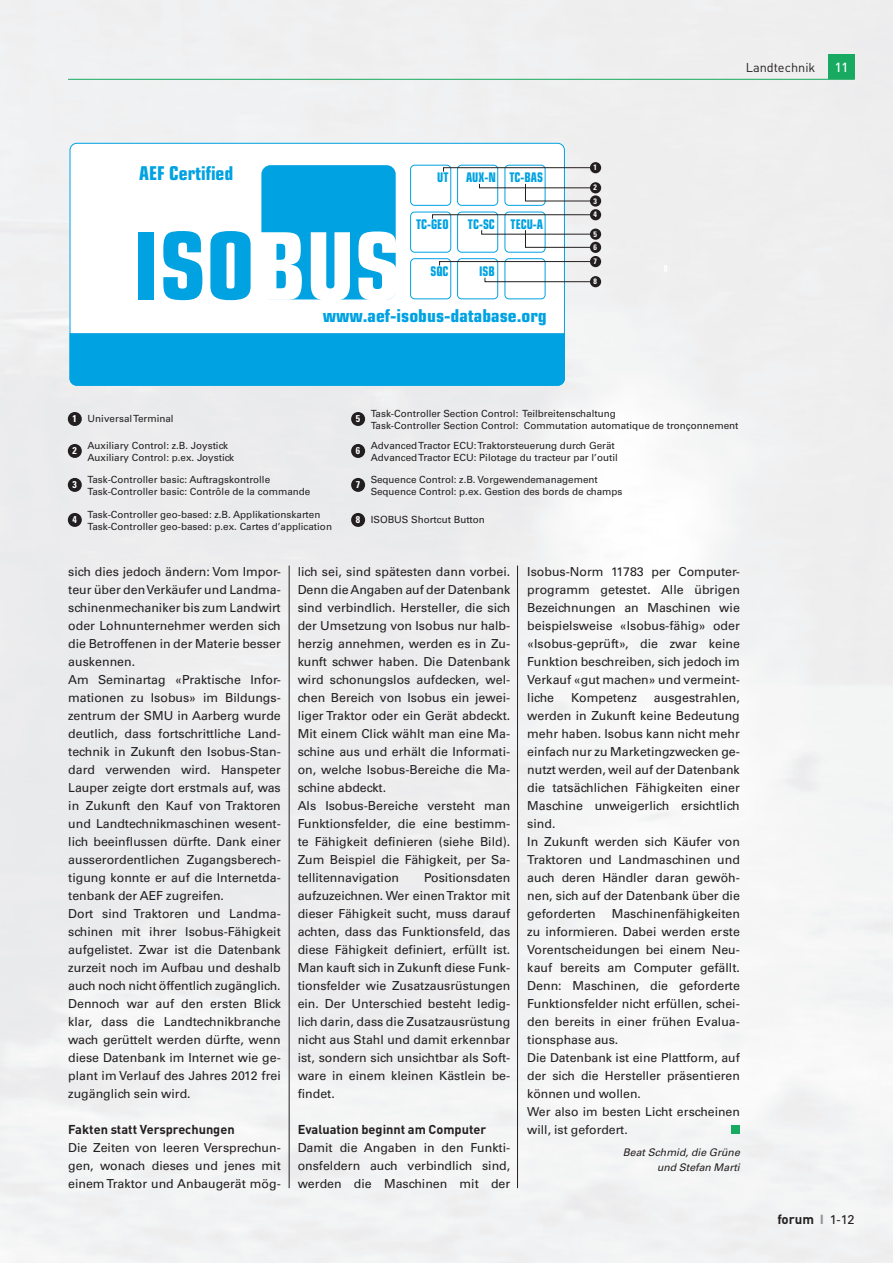
<style>
.page{position:relative;width:893px;height:1263px;background:#fff}
.page>*{position:absolute;margin:0;border:0;box-sizing:border-box;transform-origin:0 0}
.t1{font:700 condensed 93.45px "Eurostile";color:#00a2e2}
.t2{font:700 condensed 19.05px "Eurostile";color:#00a2e2}
.t3{font:700 condensed 17.7px "Eurostile";color:#00a2e2;scale:1.08 1}
.t4{font:700 condensed 13.35px "Eurostile";color:#00a2e2;scale:.9 1}
.t5{font:700 13.35px "DIN";color:#231f20}
.t6{font:500 13.05px "DIN";color:#fff}
.t7{font:700 12.75px "DIN";color:#231f20}
.t8{font:12.75px "DIN";color:#231f20}
.t9{font:12.3px/18px "Univers";color:#231f20}
.t10{font:italic 10.5px/15px "Univers";color:#231f20;text-align:right}
.t11{font:9.9px/11.9px "Univers";color:#231f20}
.t12{font:700 condensed 9.9px "Univers";color:#fff}
.t13{font:700 condensed 7.95px/13.2px "Univers";color:#fff}
.s1{color:#fff}
.s2{font-weight:700;font-stretch:condensed;color:#fff}
.s3{font-family:"Univers";font-size:12.75px;color:#939598}
.s4{font-family:"Univers";font-weight:400;font-size:12.75px}
</style>
<div class="page">
<img style="left:0;top:0;width:855px;height:843px">
<div style="left:0;top:843px;width:857px;height:420px;background:#f2f3f4"></div>
<div style="left:828px;top:54px;width:27px;height:25px;background:#18aa60"></div>
<hr style="left:68px;top:79px;width:787px;height:1px;background:#18aa60">
<div style="left:70px;top:143px;width:494px;height:242px;background:#fff;border-radius:7px"></div>
<div style="left:261px;top:165px;width:135px;height:134px;background:#00a2e2;border-radius:9px"></div>
<div style="left:410px;top:258px;width:41px;height:41px;border:1px solid #00a2e2;border-radius:4px"></div>
<div style="left:505px;top:258px;width:40px;height:41px;border:1px solid #00a2e2;border-radius:4px"></div>
<div style="left:68px;top:412px;width:14px;height:14px;background:#231f20;border-radius:50%"></div>
<div style="left:590px;top:162px;width:11px;height:11px;background:#231f20;border-radius:50%"></div>
<div style="left:590px;top:182px;width:11px;height:11px;background:#231f20;border-radius:50%"></div>
<div style="left:590px;top:195px;width:11px;height:12px;background:#231f20;border-radius:50%"></div>
<div style="left:68px;top:444px;width:14px;height:14px;background:#231f20;border-radius:50%"></div>
<div style="left:68px;top:478px;width:14px;height:14px;background:#231f20;border-radius:50%"></div>
<div style="left:68px;top:513px;width:14px;height:14px;background:#231f20;border-radius:50%"></div>
<div style="left:351px;top:412px;width:14px;height:14px;background:#231f20;border-radius:50%"></div>
<div style="left:351px;top:444px;width:14px;height:14px;background:#231f20;border-radius:50%"></div>
<div style="left:351px;top:478px;width:14px;height:14px;background:#231f20;border-radius:50%"></div>
<div style="left:351px;top:513px;width:14px;height:14px;background:#231f20;border-radius:50%"></div>
<div style="left:70px;top:333px;width:495px;height:52px;background:#00a2e2"></div>
<div style="left:410px;top:212px;width:41px;height:41px;border:1px solid #00a2e2;border-radius:4px"></div>
<div style="left:457px;top:258px;width:41px;height:41px;border:1px solid #00a2e2;border-radius:4px"></div>
<div style="left:457px;top:212px;width:41px;height:41px;border:1px solid #00a2e2;border-radius:4px"></div>
<div style="left:505px;top:212px;width:40px;height:41px;border:1px solid #00a2e2;border-radius:4px"></div>
<div style="left:410px;top:165px;width:41px;height:41px;border:1px solid #00a2e2;border-radius:4px"></div>
<div style="left:457px;top:165px;width:41px;height:41px;border:1px solid #00a2e2;border-radius:4px"></div>
<div style="left:505px;top:165px;width:40px;height:41px;border:1px solid #00a2e2;border-radius:4px"></div>
<svg style="left:443px;top:167px;width:147px;height:35px"></svg>
<div style="left:590px;top:209px;width:11px;height:11px;background:#231f20;border-radius:50%"></div>
<div style="left:590px;top:229px;width:11px;height:11px;background:#231f20;border-radius:50%"></div>
<div style="left:590px;top:242px;width:11px;height:11px;background:#231f20;border-radius:50%"></div>
<svg style="left:432px;top:214px;width:158px;height:34px"></svg>
<div style="left:590px;top:256px;width:11px;height:11px;background:#231f20;border-radius:50%"></div>
<div style="left:590px;top:276px;width:11px;height:11px;background:#231f20;border-radius:50%"></div>
<svg style="left:439px;top:261px;width:151px;height:21px"></svg>
<div style="left:731px;top:1126px;width:9px;height:8px;background:#18aa60"></div>
<hr style="left:289px;top:566px;width:1px;height:622px;background:#231f20">
<hr style="left:517px;top:566px;width:1px;height:622px;background:#231f20">
<svg style="left:664px;top:265px;width:3px;height:7px"></svg>
<p class="t8" style="left:746px;top:59px;width:71px">Landtechnik</p>
<p class="t6" style="left:835px;top:59px;width:15px">11</p>
<h2 class="t2" style="left:139px;top:161px;width:96px">AEF Certified</h2>
<p class="t4" style="left:437px;top:169px;width:14px">UT</p>
<p class="t4" style="left:466px;top:169px;width:87px">AUX-N TC-BAS</p>
<p class="t4" style="left:416px;top:216px;width:38px">TC-GEO</p>
<p class="t4" style="left:468px;top:216px;width:85px">TC-SC TECU-A</p>
<h1 class="t1" style="left:132px;top:209px;width:271px">ISO<span class="s1">BUS</span></h1>
<p class="t4" style="left:430px;top:263px;width:22px">SQC</p>
<h3 class="t3" style="left:323px;top:305px;width:209px">www.aef-isobus-database.org</h3>
<p class="t4" style="left:479px;top:263px;width:19px">ISB</p>
<p class="t13" style="left:594px;top:161px;width:5px">1</p>
<p class="t13" style="left:594px;top:181px;width:5px">2<br>3</p>
<p class="t13" style="left:594px;top:208px;width:5px">4</p>
<p class="t13" style="left:594px;top:227px;width:5px">5<br>6</p>
<p class="t13" style="left:594px;top:255px;width:5px">7</p>
<p class="t13" style="left:594px;top:275px;width:5px">8</p>
<p class="t12" style="left:72px;top:413px;width:6px">1</p>
<p class="t11" style="left:87px;top:413px;width:88px">Universal Terminal</p>
<p class="t12" style="left:72px;top:445px;width:6px">2</p>
<p class="t11" style="left:87px;top:439px;width:148px">Auxiliary Control: z.B. Joystick<br>Auxiliary Control: p.ex. Joystick</p>
<p class="t12" style="left:72px;top:478px;width:6px">3</p>
<p class="t11" style="left:87px;top:473px;width:224px">Task-Controller basic: Auftragskontrolle<br>Task-Controller basic: Contrôle de la commande</p>
<p class="t12" style="left:72px;top:514px;width:6px">4</p>
<p class="t11" style="left:87px;top:508px;width:246px">Task-Controller geo-based: z.B. Applikationskarten<br>Task-Controller geo-based: p.ex. Cartes d’application</p>
<p class="t12" style="left:356px;top:413px;width:6px">5</p>
<p class="t11" style="left:371px;top:407px;width:369px">Task-Controller Section Control: Teilbreitenschaltung<br>Task-Controller Section Control: Commutation automatique de tronçonnement</p>
<p class="t12" style="left:356px;top:445px;width:6px">6</p>
<p class="t11" style="left:371px;top:439px;width:249px">Advanced Tractor ECU: Traktorsteuerung durch Gerät<br>Advanced Tractor ECU: Pilotage du tracteur par l’outil</p>
<p class="t12" style="left:356px;top:478px;width:6px">7</p>
<p class="t11" style="left:371px;top:473px;width:253px">Sequence Control: z.B. Vorgewendemanagement<br>Sequence Control: p.ex. Gestion des bords de champs</p>
<p class="t11" style="left:356px;top:514px;width:131px"><span class="s2">8</span> ISOBUS Shortcut Button</p>
<p class="t9" style="left:68px;top:563px;width:214px">sich dies jedoch ändern: Vom Impor&shy;teur über den Verkäufer und Landma&shy;schinenmechaniker bis zum Landwirt oder Lohnunternehmer werden sich die Betroffenen in der Materie besser auskennen.<br>Am Seminartag «Praktische Infor&shy;mationen zu Isobus» im Bildungs&shy;zentrum der SMU in Aarberg wurde deutlich, dass fortschrittliche Land&shy;technik in Zukunft den Isobus-Stan&shy;dard verwenden wird. Hanspeter Lauper zeigte dort erstmals auf, was in Zukunft den Kauf von Traktoren und Landtechnikmaschinen wesent&shy;lich beeinflussen dürfte. Dank einer ausserordentlichen Zugangsberech&shy;tigung konnte er auf die Internetda&shy;tenbank der AEF zugreifen.<br>Dort sind Traktoren und Landma&shy;schinen mit ihrer Isobus-Fähigkeit aufgelistet. Zwar ist die Datenbank zurzeit noch im Aufbau und deshalb auch noch nicht öffentlich zugänglich.<br>Dennoch war auf den ersten Blick klar, dass die Landtechnikbranche wach gerüttelt werden dürfte, wenn diese Datenbank im Internet wie ge&shy;plant im Verlauf des Jahres 2012 frei zugänglich sein wird.</p>
<p class="t7" style="left:68px;top:1121px;width:168px">Fakten statt Versprechungen</p>
<p class="t9" style="left:68px;top:1139px;width:214px;text-align:justify">Die Zeiten von leeren Versprechun&shy;gen, wonach dieses und jenes mit einem Traktor und Anbaugerät mög-</p>
<p class="t9" style="left:298px;top:563px;width:214px">lich sei, sind spätesten dann vorbei.<br>Denn die Angaben auf der Datenbank sind verbindlich. Hersteller, die sich der Umsetzung von Isobus nur halb&shy;herzig annehmen, werden es in Zu&shy;kunft schwer haben. Die Datenbank wird schonungslos aufdecken, wel&shy;chen Bereich von Isobus ein jewei&shy;liger Traktor oder ein Gerät abdeckt.<br>Mit einem Click wählt man eine Ma&shy;schine aus und erhält die Informati&shy;on, welche Isobus-Bereiche die Ma&shy;schine abdeckt.<br>Als Isobus-Bereiche versteht man Funktionsfelder, die eine bestimm&shy;te Fähigkeit definieren (siehe Bild).<br>Zum Beispiel die Fähigkeit, per Sa&shy;tellitennavigation</p>
<p class="t9" style="left:298px;top:869px;width:214px;text-align:justify;text-indent:126px">Positionsdaten aufzuzeichnen. Wer einen Traktor mit dieser Fähigkeit sucht, muss darauf achten, dass das Funktionsfeld, das diese Fähigkeit definiert, erfüllt ist.<br>Man kauft sich in Zukunft diese Funk&shy;tionsfelder wie Zusatzausrüstungen ein. Der Unterschied besteht ledig&shy;lich darin, dass die Zusatzausrüstung nicht aus Stahl und damit erkennbar ist, sondern sich unsichtbar als Soft&shy;ware in einem kleinen Kästlein be&shy;findet.</p>
<p class="t7" style="left:298px;top:1121px;width:190px">Evaluation beginnt am Computer</p>
<p class="t9" style="left:298px;top:1139px;width:214px;text-align:justify">Damit die Angaben in den Funkti&shy;onsfeldern auch verbindlich sind, werden die Maschinen mit der</p>
<p class="t9" style="left:527px;top:563px;width:214px;text-align:justify">Isobus-Norm 11783 per Computer&shy;programm getestet. Alle übrigen Bezeichnungen an Maschinen wie beispielsweise «Isobus-fähig» oder «Isobus-geprüft», die zwar keine Funktion beschreiben, sich jedoch im Verkauf «gut machen» und vermeint&shy;liche</p>
<p class="t9" style="left:571px;top:689px;width:67px">Kompetenz</p>
<p class="t9" style="left:527px;top:689px;width:214px;text-indent:127px">ausgestrahlen, werden in Zukunft keine Bedeutung mehr haben. Isobus kann nicht mehr einfach nur zu Marketingzwecken ge&shy;nutzt werden, weil auf der Datenbank die tatsächlichen Fähigkeiten einer<br>Maschine unweigerlich ersichtlich sind.<br>In Zukunft werden sich Käufer von<br>Traktoren und Landmaschinen und auch deren Händler daran gewöh&shy;nen, sich auf der Datenbank über die geforderten</p>
<p class="t9" style="left:527px;top:905px;width:214px;text-indent:84px">Maschinenfähigkeiten zu informieren. Dabei werden erste<br>Vorentscheidungen bei einem Neu&shy;kauf bereits am Computer gefällt.<br>Denn: Maschinen, die geforderte<br>Funktionsfelder nicht erfüllen, schei&shy;den bereits in einer frühen Evalua&shy;tionsphase aus.<br>Die Datenbank ist eine Plattform, auf der sich die Hersteller präsentieren können und wollen.<br>Wer also im besten Licht erscheinen will, ist gefordert.</p>
<p class="t10" style="left:623px;top:1145px;width:118px">Beat Schmid, die Grüne und Stefan Marti</p>
<p class="t5" style="left:777px;top:1210px;width:79px">forum <span class="s3">I</span> <span class="s4">1-12</span></p>
</div>
